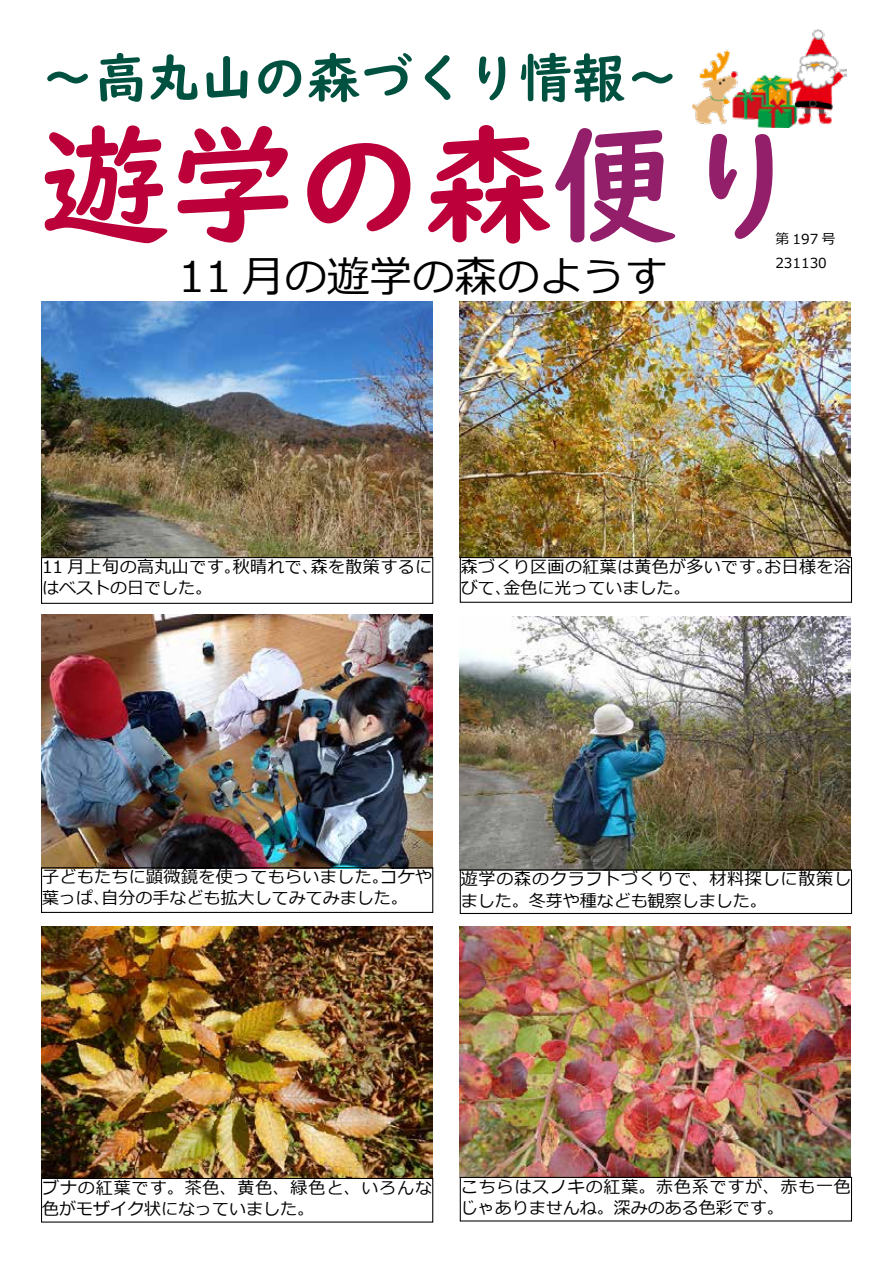
<style>
.page{position:relative;width:893px;height:1263px;background:#fff}
.page>*{position:absolute;margin:0;border:0;box-sizing:border-box;transform-origin:0 0}
.t1{font:127.5px "UD Digi Kyokasho NP B";color:#bb003a}
.t2{font:53.1px "UD Digi Kyokasho NP B";color:#005140}
.t3{font:42.45px "Meiryo";color:#000}
.t4{font:16.95px/21.3px "Meiryo";letter-spacing:.02em;color:#000}
.t5{font:16.95px/21.3px "Meiryo";color:#000}
.t6{font:16.95px/21.3px "Meiryo";letter-spacing:.05em;color:#000}
.t7{font:16.95px/21.3px "Meiryo";letter-spacing:.045em;color:#000}
.t8{font:13.8px/24.2px "Meiryo";color:#000}
.s1{color:#931e69}
</style>
<div class="page">
<img style="left:41px;top:614px;width:391px;height:253px">
<img style="left:460px;top:616px;width:391px;height:253px">
<img style="left:41px;top:927px;width:391px;height:251px">
<img style="left:41px;top:302px;width:391px;height:255px">
<img style="left:460px;top:302px;width:391px;height:255px">
<img style="left:692px;top:30px;width:154px;height:98px">
<div style="left:41px;top:557px;width:392px;height:47px;border:1px solid #000"></div>
<div style="left:460px;top:557px;width:392px;height:46px;border:1px solid #000"></div>
<div style="left:41px;top:867px;width:392px;height:46px;border:1px solid #000"></div>
<div style="left:460px;top:869px;width:392px;height:45px;border:1px solid #000"></div>
<div style="left:41px;top:1178px;width:392px;height:44px;border:1px solid #000"></div>
<img style="left:460px;top:927px;width:391px;height:250px">
<div style="left:460px;top:1177px;width:392px;height:44px;border:1px solid #000"></div>
<h2 class="t2" style="left:41px;top:46px;width:639px">～高丸山の森づくり情報~</h2>
<h1 class="t1" style="left:41px;top:109px;width:767px">遊学の森<span class="s1">便り</span></h1>
<h3 class="t3" style="left:179px;top:247px;width:490px">11 月の遊学の森のようす</h3>
<p class="t8" style="left:775px;top:227px;width:62px">第 197 号<br>231130</p>
<p class="t4" style="left:503px;top:557px;width:271px;text-indent:-43px">森づくり区画の紅葉は黄色が多いです。金色に光っていました。</p>
<p class="t5" style="left:42px;top:557px;width:200px">11 月上旬の高丸山です。はベストの日でした。</p>
<p class="t4" style="left:764px;top:557px;width:88px">お日様を浴</p>
<p class="t4" style="left:233px;top:557px;width:88px">秋晴れで、</p>
<p class="t4" style="left:311px;top:557px;width:123px">森を散策するに</p>
<p class="t4" style="left:461px;top:578px;width:53px">びて、</p>
<p class="t4" style="left:102px;top:867px;width:308px;text-indent:-60px">子どもたちに顕微鏡を使ってもらいました。自分の手なども拡大してみてみました。</p>
<p class="t4" style="left:381px;top:867px;width:53px">コケや</p>
<p class="t4" style="left:42px;top:888px;width:70px">葉っぱ、</p>
<p class="t7" style="left:461px;top:869px;width:392px">遊学の森のクラフトづくりで、材料探しに散策しました。冬芽や種なども観察しました。</p>
<p class="t5" style="left:42px;top:1178px;width:392px">ブナの紅葉です。茶色、黄色、緑色と、いろんな色がモザイク状になっていました。</p>
<p class="t6" style="left:461px;top:1177px;width:392px">こちらはスノキの紅葉。赤色系ですが、赤も一色じゃありませんね。深みのある色彩です。</p>
</div>
